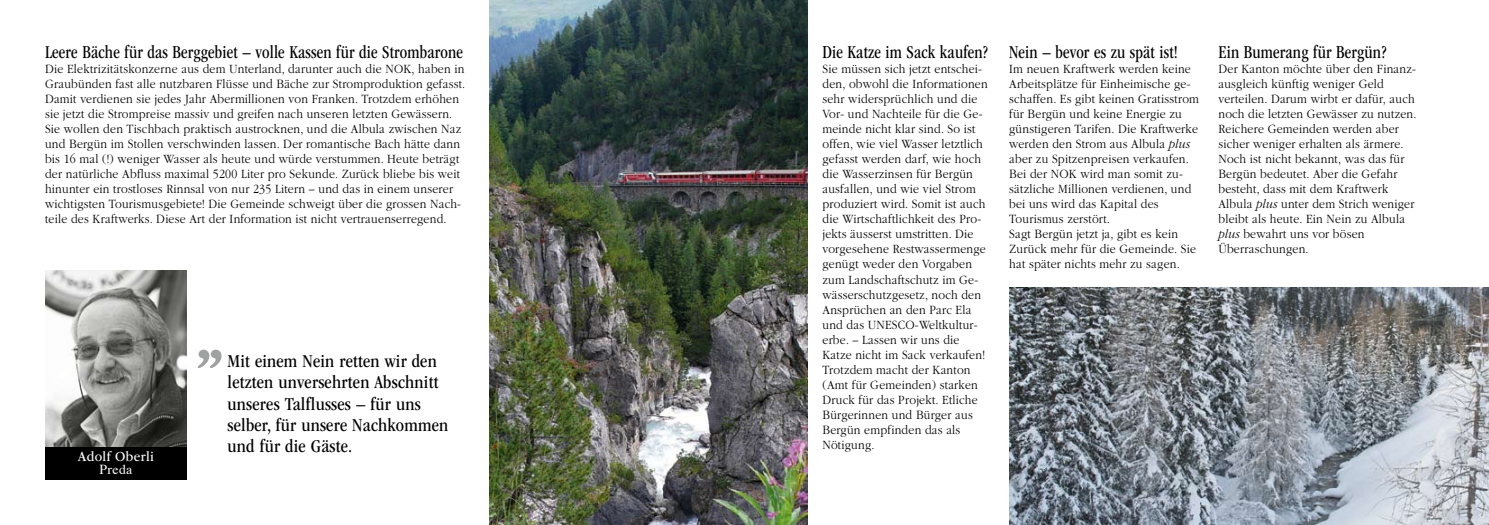
<style>
.page{position:relative;width:1489px;height:525px;background:#fff}
.page>*{position:absolute;margin:0;border:0;box-sizing:border-box;transform-origin:0 0}
.t1{font:55.88px "ITC Garamond Std Ult";color:#a0a1a1}
.t2{font:condensed 18.75px "ITC Garamond Std";letter-spacing:.01em;color:#000;scale:.9 1}
.t3{font:condensed 18.75px/21.2px "ITC Garamond Std";letter-spacing:.01em;color:#000}
.t4{font:14.5px "ITC Garamond Std";letter-spacing:.03em;color:#fff;scale:.9 1}
.t5{font:13.75px "Times";letter-spacing:.03em;color:#fff}
.t6{font:300 13.12px/15px "ITC Garamond Std";letter-spacing:.02em;color:#000;scale:.9 1}
.s1{font-style:italic}
</style>
<div class="page">
<img style="left:489px;top:0;width:318px;height:524px">
<img style="left:1009px;top:287px;width:479px;height:237px">
<img style="left:45px;top:270px;width:142px;height:177px">
<div style="left:45px;top:447px;width:142px;height:32px;background:#000"></div>
<h2 class="t2" style="left:45px;top:42px;width:466px">Leere Bäche für das Berggebiet – volle Kassen für die Strombarone</h2>
<p class="t6" style="left:45px;top:62px;width:468px">Die Elektrizitätskonzerne aus dem Unterland, darunter auch die NOK, haben in Graubünden fast alle nutzbaren Flüsse und Bäche zur Stromproduktion gefasst.<br>Damit verdienen sie jedes Jahr Abermillionen von Franken. Trotzdem erhöhen sie jetzt die Strompreise massiv und greifen nach unseren letzten Gewässern.<br>Sie wollen den Tischbach praktisch austrocknen, und die Albula zwischen Naz und Bergün im Stollen verschwinden lassen. Der romantische Bach hätte dann bis 16 mal (!) weniger Wasser als heute und würde verstummen. Heute beträgt der natürliche Abfluss maximal 5200 Liter pro Sekunde. Zurück bliebe bis weit hinunter ein trostloses Rinnsal von nur 235 Litern – und das in einem unserer wichtigsten Tourismusgebiete! Die Gemeinde schweigt über die grossen Nach&shy;teile des Kraftwerks. Diese Art der Information ist nicht vertrauenserregend.</p>
<p class="t4" style="left:78px;top:448px;width:86px">Adolf Oberli</p>
<p class="t5" style="left:99px;top:456px;width:34px">Preda</p>
<h1 class="t1" style="left:195px;top:307px;width:31px">„</h1>
<h2 class="t3" style="left:227px;top:350px;width:222px">Mit einem Nein retten wir den letzten unversehrten Abschnitt unseres Talflusses – für uns selber, für unsere Nachkommen und für die Gäste.</h2>
<h2 class="t2" style="left:822px;top:42px;width:185px">Die Katze im Sack kaufen?</h2>
<p class="t6" style="left:822px;top:62px;width:185px">Sie müssen sich jetzt entschei&shy;den, obwohl die Informationen sehr widersprüchlich und die<br>Vor- und Nachteile für die Ge&shy;meinde nicht klar sind. So ist offen, wie viel Wasser letztlich gefasst werden darf, wie hoch die Wasserzinsen für Bergün ausfallen, und wie viel Strom produziert wird. Somit ist auch die Wirtschaftlichkeit des Pro&shy;jekts äusserst umstritten. Die vorgesehene Restwassermenge genügt weder den Vorgaben zum Landschaftschutz im Ge&shy;wässerschutzgesetz, noch den<br>Ansprüchen an den Parc Ela und das UNESCO-Weltkultur&shy;erbe. – Lassen wir uns die<br>Katze nicht im Sack verkaufen!<br>Trotzdem macht der Kanton (Amt für Gemeinden) starken<br>Druck für das Projekt. Etliche<br>Bürgerinnen und Bürger aus<br>Bergün empfinden das als<br>Nötigung.</p>
<h2 class="t2" style="left:1009px;top:42px;width:189px">Nein – bevor es zu spät ist!</h2>
<p class="t6" style="left:1009px;top:62px;width:212px">Im neuen Kraftwerk werden keine<br>Arbeitsplätze für Einheimische ge&shy;schaffen. Es gibt keinen Gratisstrom für Bergün und keine Energie zu günstigeren Tarifen. Die Kraftwerke werden den Strom aus Albula <span class="s1">plus </span>aber zu Spitzenpreisen verkaufen.<br>Bei der NOK wird man somit zu&shy;sätzliche Millionen verdienen, und bei uns wird das Kapital des<br>Tourismus zerstört.<br>Sagt Bergün jetzt ja, gibt es kein<br>Zurück mehr für die Gemeinde. Sie hat später nichts mehr zu sagen.</p>
<h2 class="t2" style="left:1218px;top:42px;width:188px">Ein Bumerang für Bergün?</h2>
<p class="t6" style="left:1218px;top:62px;width:222px">Der Kanton möchte über den Finanz&shy;ausgleich künftig weniger Geld verteilen. Darum wirbt er dafür, auch noch die letzten Gewässer zu nutzen.<br>Reichere Gemeinden werden aber sicher weniger erhalten als ärmere.<br>Noch ist nicht bekannt, was das für<br>Bergün bedeutet. Aber die Gefahr besteht, dass mit dem Kraftwerk<br>Albula <span class="s1">plus</span> unter dem Strich weniger bleibt als heute. Ein Nein zu Albula <span class="s1">plus</span> bewahrt uns vor bösen<br>Überraschungen.</p>
</div>
